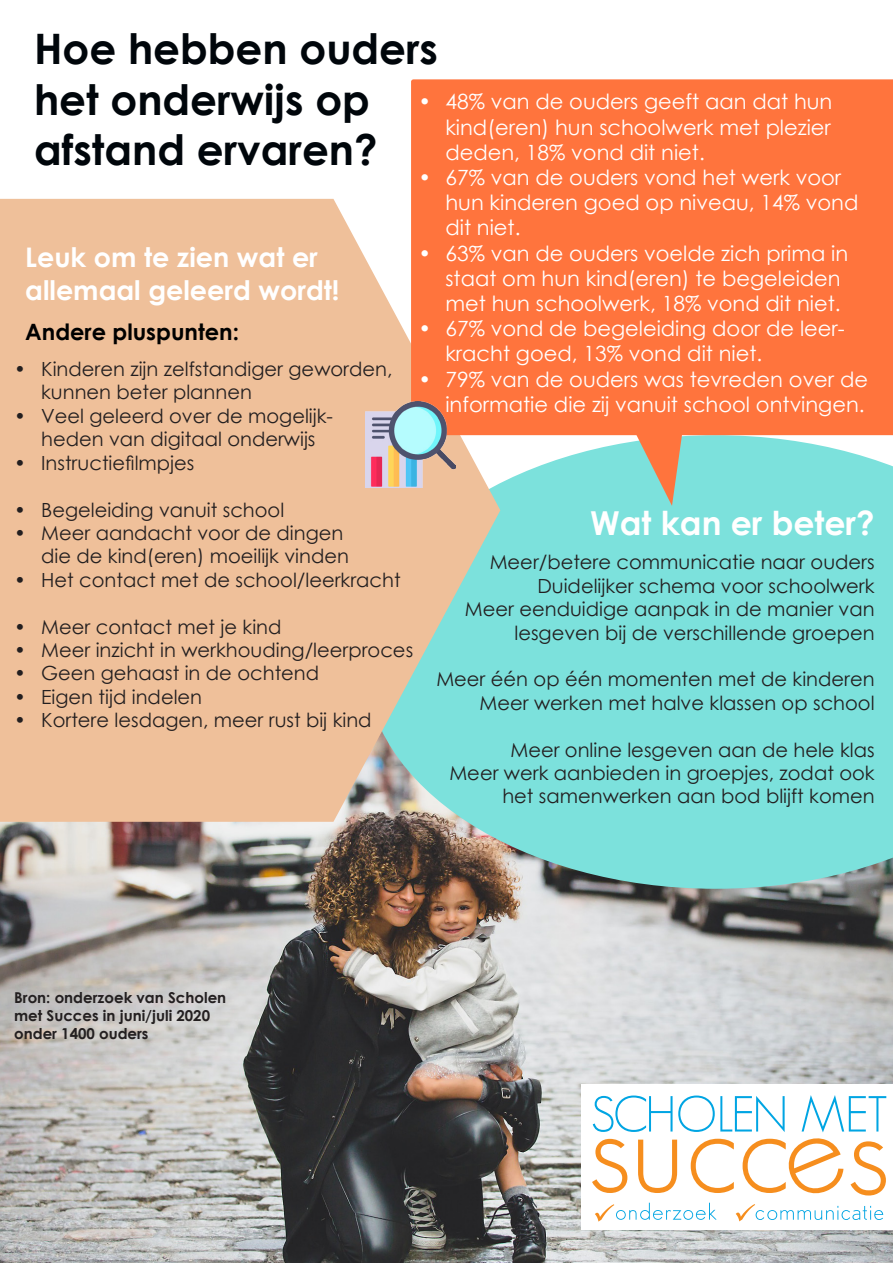
<style>
.page{position:relative;width:893px;height:1263px;background:#fff}
.page>*{position:absolute;margin:0;border:0;box-sizing:border-box;transform-origin:0 0}
.t1{font:700 42px/50.4px "Century Gothic";color:#00060b}
.t2{font:700 33px "Century Gothic";color:#fff}
.t3{font:700 27px "Century Gothic";color:#fff}
.t4{font:700 22.5px "Century Gothic";color:#000}
.t5{font:21px/25.2px "Century Gothic";color:#fff}
.t6{font:19.5px/23.4px "Century Gothic";color:#231f20;text-align:right}
.t7{font:700 15px "Century Gothic";color:#231f20}
</style>
<div class="page">
<img style="left:0;top:822px;width:893px;height:441px">
<svg style="left:365px;top:435px;width:528px;height:454px;background:#7ed8d3"></svg>
<svg style="left:0;top:199px;width:500px;height:623px;background:#e5c3a1"></svg>
<div style="left:411px;top:79px;width:482px;height:356px;background:#ff743d"></div>
<img style="left:365px;top:402px;width:90px;height:85px">
<svg style="left:588px;top:182px;width:110px;height:324px;background:#ea8759"></svg>
<div style="left:581px;top:1084px;width:312px;height:145px;background:#fff"></div>
<svg style="left:592px;top:1095px;width:294px;height:100px"></svg>
<svg style="left:595px;top:1203px;width:122px;height:18px"></svg>
<svg style="left:736px;top:1204px;width:147px;height:17px"></svg>
<p class="t1" style="left:34px;top:22px;width:406px">Hoe hebben ouders het onderwijs op</p>
<p class="t1" style="left:34px;top:123px;width:345px">afstand ervaren?</p>
<p class="t5" style="left:445px;top:89px;width:388px;text-align:justify;text-indent:-27px">• 48% van de ouders geeft aan dat hun kind(eren) hun schoolwerk met plezier deden, 18% vond dit niet.</p>
<p class="t5" style="left:445px;top:164px;width:415px;text-indent:-27px">• 67% van de ouders vond het werk voor hun kinderen goed op niveau, 14% vond dit niet.</p>
<p class="t5" style="left:445px;top:240px;width:404px;text-indent:-27px">• 63% van de ouders voelde zich prima in staat om hun kind(eren) te begeleiden met hun schoolwerk, 18% vond dit niet.</p>
<p class="t5" style="left:445px;top:316px;width:401px;text-indent:-27px">• 67% vond de begeleiding door de leer&shy;kracht goed, 13% vond dit niet.</p>
<p class="t5" style="left:418px;top:366px;width:451px;text-align:right">• 79% van de ouders was tevreden over de informatie die zij vanuit school ontvingen.</p>
<p class="t3" style="left:25px;top:237px;width:294px">Leuk om te zien wat er</p>
<p class="t3" style="left:25px;top:270px;width:316px">allemaal geleerd wordt!</p>
<p class="t4" style="left:25px;top:314px;width:215px">Andere pluspunten:</p>
<p class="t6" style="left:41px;top:357px;width:353px;text-align:left;text-indent:-27px">• Kinderen zijn zelfstandiger geworden, kunnen beter plannen</p>
<p class="t6" style="left:14px;top:404px;width:320px;text-align:center">• Veel geleerd over de mogelijk&shy;heden van digitaal onderwijs</p>
<p class="t6" style="left:14px;top:451px;width:182px">• Instructiefilmpjes</p>
<p class="t6" style="left:14px;top:497px;width:272px">• Begeleiding vanuit school</p>
<p class="t6" style="left:14px;top:521px;width:336px">• Meer aandacht voor de dingen die de kind(eren) moeilijk vinden</p>
<p class="t6" style="left:14px;top:568px;width:388px">• Het contact met de school/leerkracht</p>
<p class="t6" style="left:14px;top:614px;width:269px">• Meer contact met je kind</p>
<p class="t6" style="left:14px;top:638px;width:401px">• Meer inzicht in werkhouding/leerproces</p>
<p class="t6" style="left:14px;top:661px;width:307px">• Geen gehaast in de ochtend</p>
<p class="t6" style="left:14px;top:685px;width:189px">• Eigen tijd indelen</p>
<p class="t6" style="left:14px;top:708px;width:359px">• Kortere lesdagen, meer rust bij kind</p>
<p class="t2" style="left:590px;top:498px;width:286px">Wat kan er beter?</p>
<p class="t6" style="left:490px;top:550px;width:386px">Meer/betere communicatie naar ouders</p>
<p class="t6" style="left:537px;top:574px;width:339px">Duidelijker schema voor schoolwerk</p>
<p class="t6" style="left:465px;top:597px;width:411px">Meer eenduidige aanpak in de manier van</p>
<p class="t6" style="left:514px;top:620px;width:362px">lesgeven bij de verschillende groepen</p>
<p class="t6" style="left:436px;top:667px;width:440px">Meer één op één momenten met de kinderen</p>
<p class="t6" style="left:479px;top:691px;width:397px">Meer werken met halve klassen op school</p>
<p class="t6" style="left:510px;top:737px;width:366px">Meer online lesgeven aan de hele klas</p>
<p class="t6" style="left:449px;top:761px;width:427px">Meer werk aanbieden in groepjes, zodat ook het samenwerken aan bod blijft komen</p>
<p class="t7" style="left:14px;top:986px;width:214px">Bron: onderzoek van Scholen</p>
<p class="t7" style="left:14px;top:1004px;width:197px">met Succes in juni/juli 2020</p>
<p class="t7" style="left:14px;top:1022px;width:136px">onder 1400 ouders</p>
</div>
